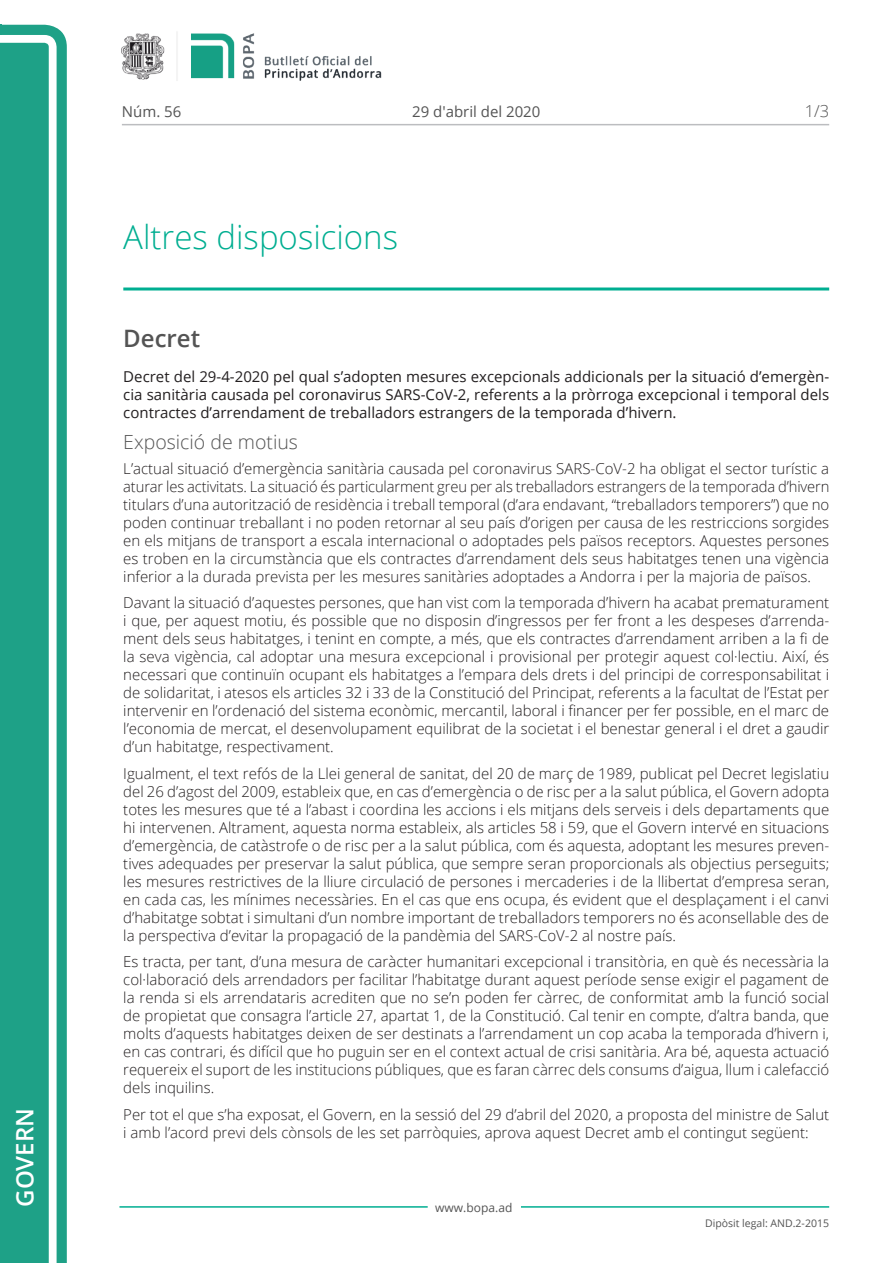
<style>
.page{position:relative;width:893px;height:1263px;background:#fff}
.page>*{position:absolute;margin:0;border:0;box-sizing:border-box;transform-origin:0 0}
.Titol_2_PAG{font:300 33px "Open Sans";color:#00ae91}
.t1{font:600 24px "Open Sans";color:#fff}
.Titol_3{font:600 24px "Open Sans";color:#545454}
.Titol_5{font:300 19.5px "Open Sans";color:#545454}
.num_pagina{font:300 16.5px "Open Sans";color:#545454}
.Body_text{font:300 15px/18px "Open Sans";color:#231f20;text-align:justify}
.Body_text_sumari{font:15px/18px "Open Sans";color:#231f20;text-align:justify}
.carrer{font:15px "Open Sans";color:#545454}
.t2{font:12px "Open Sans";color:#545454}
.t3{font:10.5px "Open Sans";color:#545454}
</style>
<div class="page">
<svg style="left:0;top:25px;width:67px;height:1238px;fill:#1ea187"></svg>
<div style="left:0;top:43px;width:49px;height:1220px;background:#1ea187"></div>
<img style="left:122px;top:32px;width:260px;height:49px">
<hr style="left:119px;top:1206px;width:309px;height:2px;background:#00ae91">
<hr style="left:521px;top:1206px;width:308px;height:2px;background:#00ae91">
<hr style="left:122px;top:124px;width:707px;height:1px;background:#bcbdc0">
<hr style="left:123px;top:287px;width:706px;height:3px;background:#00ae91">
<p class="t1" style="left:8px;top:1207px;width:100px;rotate:-90deg">Govern</p>
<p class="carrer" style="left:122px;top:102px;width:61px">Núm. 56</p>
<p class="carrer" style="left:412px;top:102px;width:130px">29 d'abril del 2020</p>
<p class="Titol_2_PAG" style="left:123px;top:215px;width:276px">Altres disposicions</p>
<p class="num_pagina" style="left:805px;top:100px;width:26px">1/3</p>
<p class="Titol_3" style="left:123px;top:321px;width:78px">Decret</p>
<p class="Body_text_sumari" style="left:123px;top:367px;width:707px">Decret del 29-4-2020 pel qual s’adopten mesures excepcionals addicionals per la situació d’emergèn&shy;cia sanitària causada pel coronavirus SARS-CoV-2, referents a la pròrroga excepcional i temporal dels contractes d’arrendament de treballadors estrangers de la temporada d’hivern.</p>
<p class="Titol_5" style="left:123px;top:428px;width:176px">Exposició de motius</p>
<p class="Body_text" style="left:123px;top:459px;width:708px">L’actual situació d’emergència sanitària causada pel coronavirus SARS-CoV-2 ha obligat el sector turístic a aturar les activitats. La situació és particularment greu per als treballadors estrangers de la temporada d’hivern titulars d’una autorització de residència i treball temporal (d’ara endavant, “treballadors temporers”) que no poden continuar treballant i no poden retornar al seu país d’origen per causa de les restriccions sorgides en els mitjans de transport a escala internacional o adoptades pels països receptors. Aquestes persones es troben en la circumstància que els contractes d’arrendament dels seus habitatges tenen una vigència inferior a la durada prevista per les mesures sanitàries adoptades a Andorra i per la majoria de països.</p>
<p class="Body_text" style="left:123px;top:593px;width:707px">Davant la situació d’aquestes persones, que han vist com la temporada d’hivern ha acabat prematurament i que, per aquest motiu, és possible que no disposin d’ingressos per fer front a les despeses d’arrenda&shy;ment dels seus habitatges, i tenint en compte, a més, que els contractes d’arrendament arriben a la fi de la seva vigència, cal adoptar una mesura excepcional i provisional per protegir aquest col·lectiu. Així, és necessari que continuïn ocupant els habitatges a l’empara dels drets i del principi de corresponsabilitat i de solidaritat, i atesos els articles 32 i 33 de la Constitució del Principat, referents a la facultat de l’Estat per intervenir en l’ordenació del sistema econòmic, mercantil, laboral i financer per fer possible, en el marc de l’economia de mercat, el desenvolupament equilibrat de la societat i el benestar general i el dret a gaudir d’un habitatge, respectivament.</p>
<p class="Body_text" style="left:123px;top:764px;width:707px">Igualment, el text refós de la Llei general de sanitat, del 20 de març de 1989, publicat pel Decret legislatiu del 26 d’agost del 2009, estableix que, en cas d’emergència o de risc per a la salut pública, el Govern adopta totes les mesures que té a l’abast i coordina les accions i els mitjans dels serveis i dels departaments que hi intervenen. Altrament, aquesta norma estableix, als articles 58 i 59, que el Govern intervé en situacions d’emergència, de catàstrofe o de risc per a la salut pública, com és aquesta, adoptant les mesures preven&shy;tives adequades per preservar la salut pública, que sempre seran proporcionals als objectius perseguits; les mesures restrictives de la lliure circulació de persones i mercaderies i de la llibertat d’empresa seran, en cada cas, les mínimes necessàries. En el cas que ens ocupa, és evident que el desplaçament i el canvi d’habitatge sobtat i simultani d’un nombre important de treballadors temporers no és aconsellable des de la perspectiva d’evitar la propagació de la pandèmia del SARS-CoV-2 al nostre país.</p>
<p class="Body_text" style="left:123px;top:952px;width:707px">Es tracta, per tant, d’una mesura de caràcter humanitari excepcional i transitòria, en què és necessària la col·laboració dels arrendadors per facilitar l’habitatge durant aquest període sense exigir el pagament de la renda si els arrendataris acrediten que no se’n poden fer càrrec, de conformitat amb la funció social de propietat que consagra l’article 27, apartat 1, de la Constitució. Cal tenir en compte, d’altra banda, que molts d’aquests habitatges deixen de ser destinats a l’arrendament un cop acaba la temporada d’hivern i, en cas contrari, és difícil que ho puguin ser en el context actual de crisi sanitària. Ara bé, aquesta actuació requereix el suport de les institucions públiques, que es faran càrrec dels consums d’aigua, llum i calefacció dels inquilins.</p>
<p class="Body_text" style="left:123px;top:1105px;width:707px">Per tot el que s’ha exposat, el Govern, en la sessió del 29 d’abril del 2020, a proposta del ministre de Salut i amb l’acord previ dels cònsols de les set parròquies, aprova aquest Decret amb el contingut següent:</p>
<p class="t2" style="left:435px;top:1199px;width:79px">www.bopa.ad</p>
<p class="t3" style="left:705px;top:1216px;width:125px">Dipòsit legal: AND.2-2015</p>
</div>
